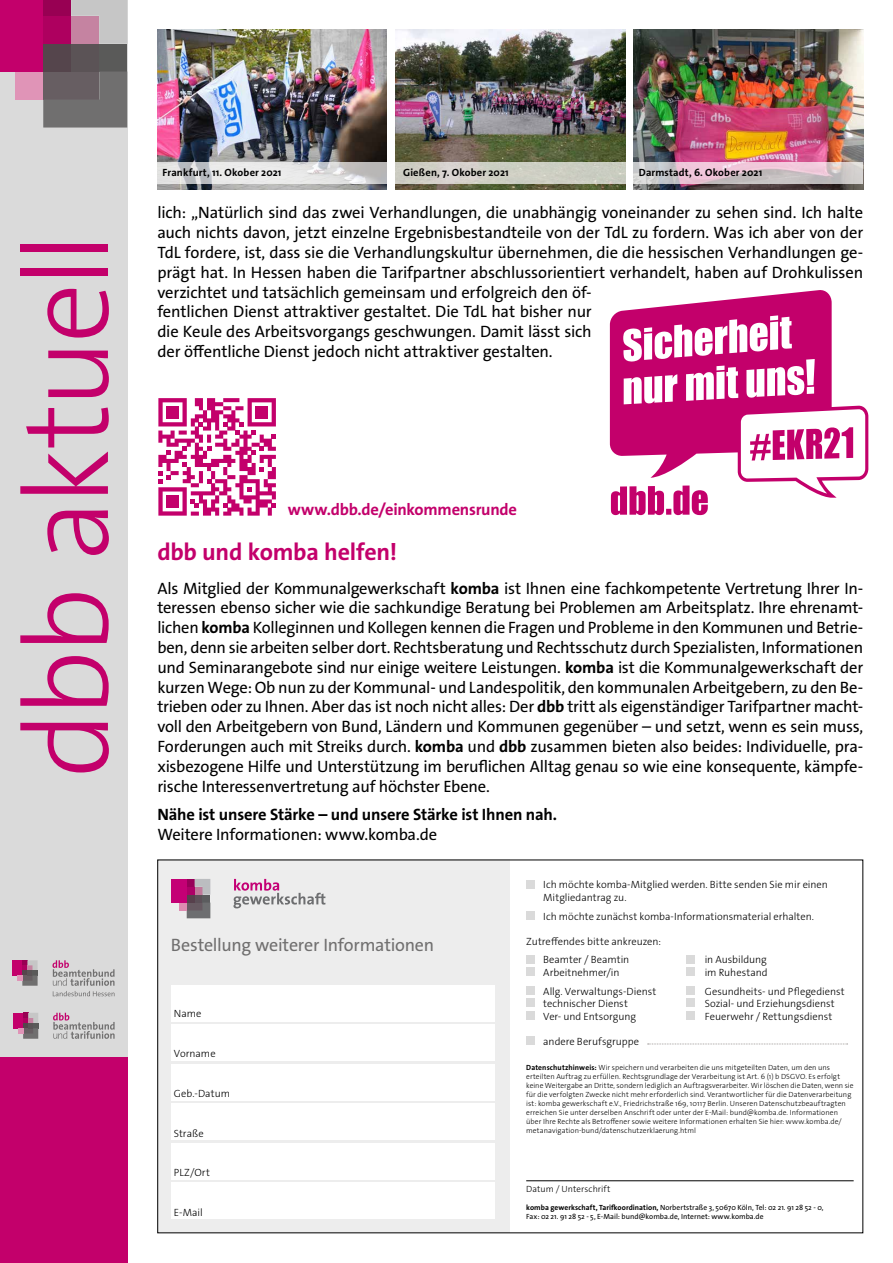
<style>
.page{position:relative;width:893px;height:1263px;background:#fff}
.page>*{position:absolute;margin:0;border:0;box-sizing:border-box;transform-origin:0 0}
.t1{font:300 120px "The Sans Os F";letter-spacing:-.045em;color:#c3006b}
.t2{font:700 24px "The Sans Os F";letter-spacing:-.01em;color:#c3006b}
.t3{font:18px "The Sans Os F";letter-spacing:-.015em;color:#706f6f}
.t4{font:16.5px/19.8px "The Sans Os F";letter-spacing:-.01em;color:#000}
.t5{font:700 16.5px "The Sans Os F";letter-spacing:-.01em;color:#000}
.t6{font:700 16.5px "The Sans Os F";letter-spacing:-.015em;color:#c3006b}
.t7{font:300 10.5px/12.6px "The Sans Os F";color:#000}
.t8{font:700 10.5px "The Sans Os F";letter-spacing:.01em;color:#000}
.t9{font:300 9px "The Sans Os F";letter-spacing:.01em;color:#000}
.t10{font:300 7.5px/9px "The Sans Os F";letter-spacing:.01em;color:#000}
.t11{font:7.5px/9px "The Sans Os F";letter-spacing:.005em;color:#000}
.s1{font-weight:700}
</style>
<div class="page">
<div style="left:0;top:0;width:127px;height:1263px;background:#dadada"></div>
<div style="left:0;top:0;width:43px;height:72px;background:#c3006b"></div>
<div style="left:43px;top:0;width:28px;height:16px;background:#980053"></div>
<div style="left:43px;top:16px;width:28px;height:28px;background:#ae005f"></div>
<div style="left:43px;top:44px;width:28px;height:28px;background:#55454c"></div>
<svg style="left:71px;top:0;width:56px;height:44px;background:#c5b0ba"></svg>
<div style="left:71px;top:44px;width:28px;height:28px;background:#5b5356"></div>
<div style="left:99px;top:44px;width:28px;height:28px;background:#5a5a59"></div>
<svg style="left:43px;top:72px;width:84px;height:56px;background:#6e6a6b"></svg>
<div style="left:15px;top:72px;width:28px;height:28px;background:#e094b7"></div>
<div style="left:0;top:1057px;width:127px;height:206px;background:#c3006b"></div>
<svg style="left:53px;top:1013px;width:62px;height:26px"></svg>
<div style="left:13px;top:1013px;width:10px;height:15px;background:#c3006b"></div>
<svg style="left:18px;top:1013px;width:20px;height:26px"></svg>
<div style="left:13px;top:960px;width:9px;height:15px;background:#c3006b"></div>
<svg style="left:17px;top:960px;width:21px;height:26px"></svg>
<svg style="left:52px;top:960px;width:63px;height:36px"></svg>
<img style="left:157px;top:30px;width:230px;height:159px">
<img style="left:395px;top:30px;width:230px;height:159px">
<img style="left:634px;top:30px;width:229px;height:159px">
<svg style="left:157px;top:163px;width:706px;height:21px;background:#d6d1d0"></svg>
<svg style="left:158px;top:398px;width:118px;height:118px"></svg>
<div style="left:166px;top:406px;width:13px;height:12px;background:#c3006b"></div>
<div style="left:256px;top:406px;width:12px;height:12px;background:#c3006b"></div>
<div style="left:166px;top:495px;width:13px;height:12px;background:#c3006b"></div>
<svg style="left:610px;top:290px;width:258px;height:225px"></svg>
<div style="left:157px;top:859px;width:353px;height:374px;background:#ededed"></div>
<div style="left:171px;top:985px;width:323px;height:36px;background:#fff"></div>
<div style="left:171px;top:1025px;width:323px;height:36px;background:#fff"></div>
<div style="left:171px;top:1064px;width:323px;height:36px;background:#fff"></div>
<div style="left:171px;top:1104px;width:323px;height:36px;background:#fff"></div>
<div style="left:171px;top:1143px;width:323px;height:36px;background:#fff"></div>
<div style="left:171px;top:1183px;width:323px;height:36px;background:#fff"></div>
<div style="left:526px;top:880px;width:9px;height:8px;background:#dadada"></div>
<div style="left:526px;top:911px;width:9px;height:8px;background:#dadada"></div>
<div style="left:526px;top:955px;width:9px;height:8px;background:#dadada"></div>
<div style="left:687px;top:955px;width:8px;height:8px;background:#dadada"></div>
<div style="left:526px;top:967px;width:9px;height:9px;background:#dadada"></div>
<div style="left:687px;top:967px;width:8px;height:9px;background:#dadada"></div>
<div style="left:526px;top:986px;width:9px;height:8px;background:#dadada"></div>
<div style="left:687px;top:986px;width:8px;height:8px;background:#dadada"></div>
<div style="left:526px;top:998px;width:9px;height:9px;background:#dadada"></div>
<div style="left:687px;top:998px;width:8px;height:9px;background:#dadada"></div>
<div style="left:526px;top:1011px;width:9px;height:9px;background:#dadada"></div>
<div style="left:687px;top:1011px;width:8px;height:9px;background:#dadada"></div>
<div style="left:526px;top:1036px;width:9px;height:9px;background:#dadada"></div>
<hr style="left:526px;top:1180px;width:328px;height:1px;background:#000">
<svg style="left:233px;top:879px;width:92px;height:29px"></svg>
<div style="left:171px;top:879px;width:16px;height:23px;background:#c40075"></div>
<div style="left:187px;top:879px;width:8px;height:8px;background:#970059"></div>
<div style="left:187px;top:887px;width:8px;height:8px;background:#ad0067"></div>
<div style="left:187px;top:895px;width:8px;height:7px;background:#57404c"></div>
<svg style="left:195px;top:879px;width:15px;height:16px"></svg>
<div style="left:195px;top:895px;width:7px;height:7px;background:#5c5058"></div>
<div style="left:202px;top:895px;width:8px;height:7px;background:#5b5c5e"></div>
<svg style="left:187px;top:902px;width:23px;height:16px"></svg>
<div style="left:179px;top:902px;width:8px;height:8px;background:#dd8bb0"></div>
<svg style="left:648px;top:1043px;width:200px;height:1px"></svg>
<h1 class="t1" style="left:-10px;top:778px;width:547px;rotate:-90deg">dbb aktuell</h1>
<p class="t8" style="left:163px;top:166px;width:120px">Frankfurt, 11. Okober 2021</p>
<p class="t8" style="left:403px;top:166px;width:107px">Gießen, 7. Okober 2021</p>
<p class="t8" style="left:639px;top:166px;width:125px">Darmstadt, 6. Okober 2021</p>
<p class="t4" style="left:157px;top:203px;width:707px">lich: „Natürlich sind das zwei Verhandlungen, die unabhängig voneinander zu sehen sind. Ich halte auch nichts davon, jetzt einzelne Ergebnisbestandteile von der TdL zu fordern. Was ich aber von der TdL fordere, ist, dass sie die Verhandlungskultur übernehmen, die die hessischen Verhandlungen ge&shy;prägt hat. In Hessen haben die Tarifpartner abschlussorientiert verhandelt, haben auf Drohkulissen verzichtet und tatsächlich gemeinsam und erfolgreich den öf-<br>fentlichen Dienst attraktiver gestaltet. Die TdL hat bisher nur<br>die Keule des Arbeitsvorgangs geschwungen. Damit lässt sich<br>der öffentliche Dienst jedoch nicht attraktiver gestalten.</p>
<p class="t6" style="left:288px;top:498px;width:231px">www.dbb.de/einkommensrunde</p>
<h2 class="t2" style="left:157px;top:537px;width:241px">dbb und komba helfen!</h2>
<p class="t4" style="left:157px;top:578px;width:707px;text-align:justify">Als Mitglied der Kommunalgewerkschaft <span class="s1">komba</span> ist Ihnen eine fachkompetente Vertretung Ihrer In&shy;teressen ebenso sicher wie die sachkundige Beratung bei Problemen am Arbeitsplatz. Ihre ehrenamt&shy;lichen <span class="s1">komba</span> Kolleginnen und Kollegen kennen die Fragen und Probleme in den Kommunen und Betrie&shy;ben, denn sie arbeiten selber dort. Rechtsberatung und Rechtsschutz durch Spezialisten, Informationen und Seminarangebote sind nur einige weitere Leistungen. <span class="s1">komba</span> ist die Kommunalgewerkschaft der kurzen Wege: Ob nun zu der Kommunal- und Landespolitik, den kommunalen Arbeitgebern, zu den Be&shy;trieben oder zu Ihnen. Aber das ist noch nicht alles: Der <span class="s1">dbb</span> tritt als eigenständiger Tarifpartner macht&shy;voll den Arbeitgebern von Bund, Ländern und Kommunen gegenüber – und setzt, wenn es sein muss, Forderungen auch mit Streiks durch. <span class="s1">komba</span> und <span class="s1">dbb</span> zusammen bieten also beides: Individuelle, pra&shy;xisbezogene Hilfe und Unterstützung im beruflichen Alltag genau so wie eine konsequente, kämpfe&shy;rische Interessenvertretung auf höchster Ebene.</p>
<p class="t5" style="left:157px;top:804px;width:401px">Nähe ist unsere Stärke – und unsere Stärke ist Ihnen nah.</p>
<p class="t4" style="left:157px;top:825px;width:281px">Weitere Informationen: www.komba.de</p>
<p class="t3" style="left:171px;top:933px;width:265px">Bestellung weiterer Informationen</p>
<p class="t7" style="left:174px;top:1007px;width:29px">Name</p>
<p class="t7" style="left:174px;top:1047px;width:43px">Vorname</p>
<p class="t7" style="left:174px;top:1087px;width:58px">Geb.-Datum</p>
<p class="t7" style="left:174px;top:1127px;width:31px">Straße</p>
<p class="t7" style="left:174px;top:1166px;width:38px">PLZ/Ort</p>
<p class="t7" style="left:174px;top:1206px;width:30px">E-Mail</p>
<p class="t7" style="left:543px;top:878px;width:286px">Ich möchte komba-Mitglied werden. Bitte senden Sie mir einen<br>Mitgliedantrag zu.</p>
<p class="t7" style="left:543px;top:910px;width:272px">Ich möchte zunächst komba-Informationsmaterial erhalten.</p>
<p class="t7" style="left:543px;top:932px;width:119px;line-height:18.6px;text-indent:-17px">Zutreffendes bitte ankreuzen:<br>Beamter / Beamtin</p>
<p class="t7" style="left:705px;top:953px;width:64px">in Ausbildung</p>
<p class="t7" style="left:543px;top:966px;width:78px">Arbeitnehmer/in</p>
<p class="t7" style="left:705px;top:966px;width:64px">im Ruhestand</p>
<p class="t7" style="left:543px;top:985px;width:115px">Allg. Verwaltungs-Dienst</p>
<p class="t7" style="left:705px;top:985px;width:141px">Gesundheits- und Pflegedienst</p>
<p class="t7" style="left:543px;top:997px;width:86px">technischer Dienst</p>
<p class="t7" style="left:705px;top:997px;width:131px">Sozial- und Erziehungsdienst</p>
<p class="t7" style="left:543px;top:1010px;width:94px">Ver- und Entsorgung</p>
<p class="t7" style="left:705px;top:1010px;width:129px">Feuerwehr / Rettungsdienst</p>
<p class="t7" style="left:543px;top:1035px;width:97px">andere Berufsgruppe</p>
<p class="t10" style="left:526px;top:1063px;width:329px"><span class="s1">Datenschutzhinweis:</span> Wir speichern und verarbeiten die uns mitgeteilten Daten, um den uns erteilten Auftrag zu erfüllen. Rechtsgrundlage der Verarbeitung ist Art. 6 (1) b DSGVO. Es erfolgt keine Weitergabe an Dritte, sondern lediglich an Auftragsverarbeiter. Wir löschen die Daten, wenn sie für die verfolgten Zwecke nicht mehr erforderlich sind. Verantwortlicher für die Datenverarbeitung ist: komba gewerkschaft e.V., Friedrichstraße 169, 10117 Berlin. Unseren Datenschutzbeauftragten erreichen Sie unter derselben Anschrift oder unter der E-Mail: bund@komba.de. Informationen über Ihre Rechte als Betroffener sowie weitere Informationen erhalten Sie hier: www.komba.de/ metanavigation-bund/datenschutzerklaerung.html</p>
<p class="t9" style="left:526px;top:1183px;width:86px">Datum / Unterschrift</p>
<p class="t11" style="left:526px;top:1203px;width:299px"><span class="s1">komba gewerkschaft, Tarifkoordination,</span> Norbertstraße 3, 50670 Köln, Tel: 02 21. 91 28 52 - 0,<br>Fax: 02 21. 91 28 52 - 5, E-Mail: bund@komba.de, Internet: www.komba.de</p>
</div>
